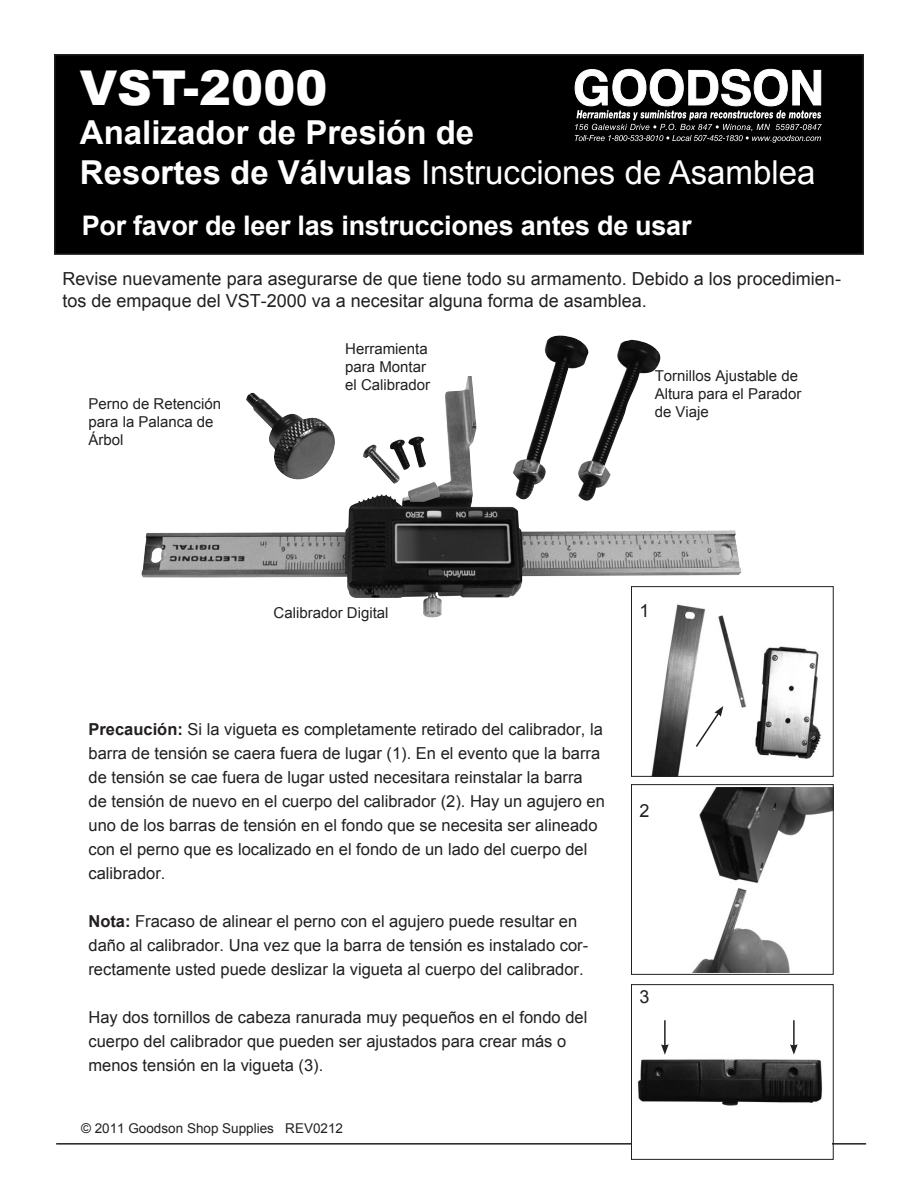
<style>
.page{position:relative;width:918px;height:1188px;background:#fff}
.page>*{position:absolute;margin:0;border:0;box-sizing:border-box;transform-origin:0 0}
.t1{font:900 48px "Arial";color:#fff}
.t2{font:700 33px/39.6px "Arial";color:#fff}
.INSTR_Headline{font:700 27px "Arial";letter-spacing:-.01em;color:#fff}
.t3{font:18px/21.6px "Arial";color:#231f20}
.t4{font:16.5px/24px "Arial";color:#231f20}
.t5{font:15px/18px "Arial";color:#231f20}
.t6{font:13.5px "Arial";color:#231f20}
.s1{font-weight:400}
.s2{font-weight:700}
</style>
<div class="page">
<hr style="left:56px;top:1143px;width:810px;height:2px;background:#231f20">
<img style="left:651px;top:618px;width:171px;height:157px">
<div style="left:631px;top:586px;width:203px;height:191px;border:1px solid #231f20"></div>
<img style="left:692px;top:788px;width:140px;height:184px">
<div style="left:631px;top:784px;width:203px;height:191px;border:1px solid #231f20"></div>
<img style="left:633px;top:1059px;width:199px;height:86px">
<div style="left:631px;top:984px;width:203px;height:176px;border:1px solid #231f20"></div>
<svg style="left:694px;top:706px;width:29px;height:43px"></svg>
<hr style="left:664px;top:1020px;width:2px;height:27px;background:#231f20">
<svg style="left:661px;top:1044px;width:8px;height:11px"></svg>
<hr style="left:793px;top:1020px;width:2px;height:27px;background:#231f20">
<svg style="left:790px;top:1044px;width:8px;height:11px"></svg>
<img style="left:141px;top:504px;width:600px;height:114px">
<img style="left:246px;top:336px;width:415px;height:168px">
<div style="left:55px;top:55px;width:808px;height:199px;background:#000"></div>
<div style="left:54px;top:54px;width:810px;height:201px;border:2px solid #231f20"></div>
<svg style="left:575px;top:69px;width:247px;height:74px"></svg>
<p class="t1" style="left:80px;top:53px;width:249px">VST-2000</p>
<p class="t2" style="left:80px;top:114px;width:737px">Analizador de Presión de<br>Resortes de Válvulas <span class="s1">Instrucciones de Asamblea</span></p>
<p class="INSTR_Headline" style="left:82px;top:207px;width:611px">Por favor de leer las instrucciones antes de usar</p>
<p class="t3" style="left:63px;top:268px;width:780px">Revise nuevamente para asegurarse de que tiene todo su armamento. Debido a los procedimien&shy;tos de empaque del VST-2000 va a necesitar alguna forma de asamblea.</p>
<p class="t5" style="left:89px;top:395px;width:134px">Perno de Retención para la Palanca de<br>Árbol</p>
<p class="t5" style="left:345px;top:340px;width:87px">Herramienta para Montar el Calibrador</p>
<p class="t5" style="left:655px;top:366px;width:148px">Tornillos Ajustable de<br>Altura para el Parador de Viaje</p>
<p class="t5" style="left:274px;top:604px;width:117px">Calibrador Digital</p>
<p class="t3" style="left:639px;top:600px;width:12px">1</p>
<p class="t4" style="left:88px;top:717px;width:518px"><span class="s2">Precaución:</span> Si la vigueta es completamente retirado del calibrador, la barra de tensión se caera fuera de lugar (1). En el evento que la barra de tensión se cae fuera de lugar usted necesitara reinstalar la barra de tensión de nuevo en el cuerpo del calibrador (2). Hay un agujero en uno de los barras de tensión en el fondo que se necesita ser alineado con el perno que es localizado en el fondo de un lado del cuerpo del calibrador.</p>
<p class="t4" style="left:88px;top:909px;width:501px"><span class="s2">Nota:</span> Fracaso de alinear el perno con el agujero puede resultar en daño al calibrador. Una vez que la barra de tensión es instalado cor&shy;rectamente usted puede deslizar la vigueta al cuerpo del calibrador.</p>
<p class="t4" style="left:88px;top:1005px;width:500px">Hay dos tornillos de cabeza ranurada muy pequeños en el fondo del cuerpo del calibrador que pueden ser ajustados para crear más o menos tensión en la vigueta (3).</p>
<p class="t6" style="left:81px;top:1119px;width:264px">© 2011 Goodson Shop Supplies REV0212</p>
<p class="t3" style="left:639px;top:800px;width:12px">2</p>
<p class="t3" style="left:639px;top:986px;width:12px">3</p>
</div>
